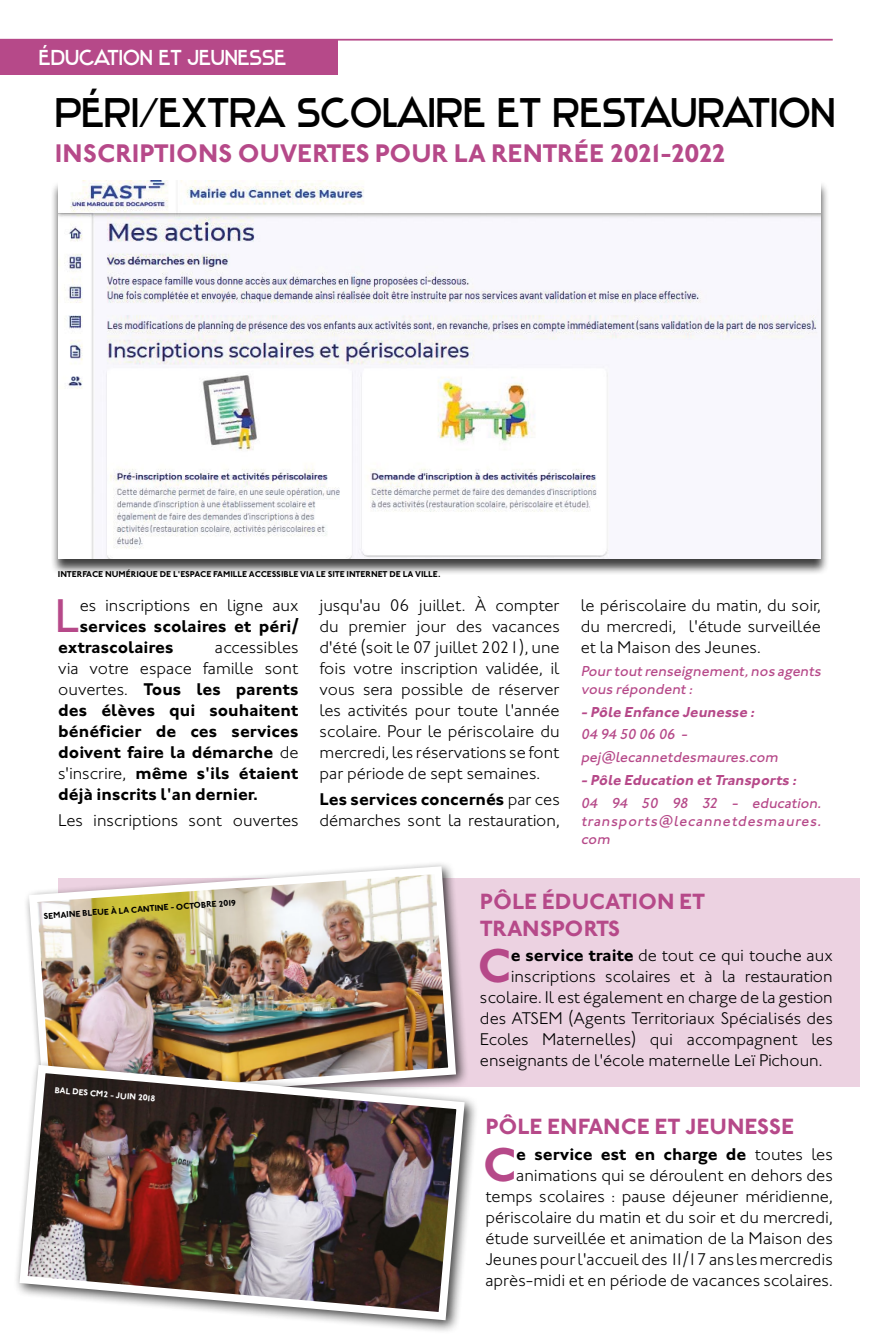
<style>
.page{position:relative;width:893px;height:1340px;background:#fff}
.page>*{position:absolute;margin:0;border:0;box-sizing:border-box;transform-origin:0 0}
.t1{font:700 48.82px "Johnston ITC Std";color:#b64989}
.t2{font:500 48.82px "Johnston ITC Std";color:#b64989}
.t3{font:40.25px "Stentiga";color:#000}
.t4{font:700 26.25px "Johnston ITC Std";letter-spacing:-.005em;color:#b64989}
.t5{font:700 22.75px/27.3px "Johnston ITC Std";color:#b64989}
.t6{font:21px "Stentiga";color:#fff}
.t7{font:300 17.5px/21px "Johnston ITC Std";color:#000;text-align:justify}
.t8{font:700 17.5px/21px "Johnston ITC Std";color:#000}
.t9{font:italic 500 14.88px/17.8px "Johnston ITC Std";color:#b64989}
.t10{font:italic 700 14.88px "Johnston ITC Std";color:#b64989}
.t11{font:700 8.75px "Johnston ITC Std";letter-spacing:-.015em;color:#000}
.t12{font:700 8.75px "Johnston ITC Std";color:#fff}
.s1{font-weight:300}
.s2{font-weight:700}
</style>
<div class="page">
<div style="left:58px;top:877px;width:801px;height:209px;background:#ecd2e1"></div>
<hr style="left:0;top:39px;width:833px;height:2px;background:#b64989">
<div style="left:0;top:39px;width:337px;height:35px;background:#b64989"></div>
<hr style="left:892px;top:39px;width:1px;height:35px;background:#f59b1e">
<div style="left:51px;top:181px;width:778px;height:394px;background:#000;opacity:.75"></div>
<img style="left:58px;top:181px;width:763px;height:377px">
<div style="left:23px;top:860px;width:447px;height:256px;background:#000;opacity:.75"></div>
<img style="left:25px;top:862px;width:435px;height:196px">
<div style="left:13px;top:1058px;width:466px;height:276px;background:#000;opacity:.75"></div>
<img style="left:15px;top:1060px;width:454px;height:264px">
<p class="t6" style="left:39px;top:45px;width:249px">ÉDUCATION ET JEUNESSE</p>
<h2 class="t3" style="left:55px;top:88px;width:782px">PÉRI/EXTRA SCOLAIRE ET RESTAURATION</h2>
<h3 class="t4" style="left:55px;top:137px;width:673px">INSCRIPTIONS OUVERTES POUR LA RENTRÉE 2021-2022</h3>
<p class="t11" style="left:58px;top:569px;width:384px">INTERFACE NUMÉRIQUE DE L'ESPACE FAMILLE ACCESSIBLE VIA LE SITE INTERNET DE LA VILLE.</p>
<h1 class="t2" style="left:55px;top:587px;width:27px">L</h1>
<p class="t7" style="left:80px;top:594px;width:220px">es inscriptions en ligne aux</p>
<p class="t8" style="left:58px;top:615px;width:242px;text-indent:21px">services scolaires et péri/ extrascolaires</p>
<p class="t8" style="left:58px;top:636px;width:242px;text-align:justify;text-indent:157px"><span class="s1">accessibles via votre espace famille sont ouvertes.</span> Tous les parents des élèves qui souhaitent bénéficier de ces services doivent faire la démarche <span class="s1">de s'inscrire,</span> même s'ils étaient déjà inscrits l'an dernier.</p>
<p class="t7" style="left:58px;top:809px;width:242px">Les inscriptions sont ouvertes</p>
<p class="t7" style="left:319px;top:594px;width:242px">jusqu'au 06 juillet. À compter du premier jour des vacances d'été (soit le 07 juillet 2021), une fois votre inscription validée, il vous sera possible de réserver les activités pour toute l'année scolaire. Pour le périscolaire du mercredi, les réservations se font par période de sept semaines.</p>
<p class="t7" style="left:319px;top:788px;width:242px"><span class="s2">Les services concernés</span> par ces démarches sont la restauration,</p>
<p class="t7" style="left:581px;top:594px;width:242px">le périscolaire du matin, du soir, du mercredi, l'étude surveillée et la Maison des Jeunes.</p>
<p class="t9" style="left:581px;top:662px;width:245px">Pourtout renseignement, nos agents vous répondent :</p>
<p class="t10" style="left:581px;top:702px;width:178px">- Pôle Enfance Jeunesse :</p>
<p class="t9" style="left:581px;top:723px;width:202px;line-height:22.8px">04 94 50 06 06 - pej@lecannetdesmaures.com</p>
<p class="t10" style="left:581px;top:771px;width:220px">- Pôle Education et Transports :</p>
<p class="t9" style="left:581px;top:794px;width:245px;text-align:justify">04 94 50 98 32 - education. transports@lecannetdesmaures. com</p>
<p class="t11" style="left:43px;top:910px;width:194px;rotate:-4deg">SEMAINE BLEUE À LA CANTINE - OCTOBRE 2019</p>
<p class="t12" style="left:55px;top:1084px;width:103px;rotate:5deg">BAL DES CM2 - JUIN 2018</p>
<h3 class="t5" style="left:480px;top:887px;width:227px">PÔLE ÉDUCATION ET<br>TRANSPORTS</h3>
<h1 class="t1" style="left:477px;top:936px;width:35px">C</h1>
<p class="t7" style="left:511px;top:944px;width:323px"><span class="s2">e service traite</span> de tout ce qui touche aux</p>
<p class="t7" style="left:511px;top:965px;width:323px">inscriptions scolaires et à la restauration</p>
<p class="t7" style="left:480px;top:986px;width:354px">scolaire. Il est également en charge de la gestion</p>
<p class="t7" style="left:480px;top:1007px;width:354px">des ATSEM (Agents Territoriaux Spécialisés des</p>
<p class="t7" style="left:480px;top:1028px;width:354px">Ecoles Maternelles) qui accompagnent les</p>
<p class="t7" style="left:480px;top:1049px;width:344px">enseignants de l'école maternelle Leï Pichoun.</p>
<h3 class="t5" style="left:485px;top:1112px;width:310px">PÔLE ENFANCE ET JEUNESSE</h3>
<h1 class="t1" style="left:483px;top:1134px;width:35px">C</h1>
<p class="t7" style="left:485px;top:1143px;width:349px;text-align:right"><span class="s2">e service est en charge de</span> toutes les animations qui se déroulent en dehors des temps scolaires : pause déjeuner méridienne, périscolaire du matin et du soir et du mercredi, étude surveillée et animation de la Maison des Jeunes pour l'accueil des 11/17 ans les mercredis après-midi et en période de vacances scolaires.</p>
</div>
